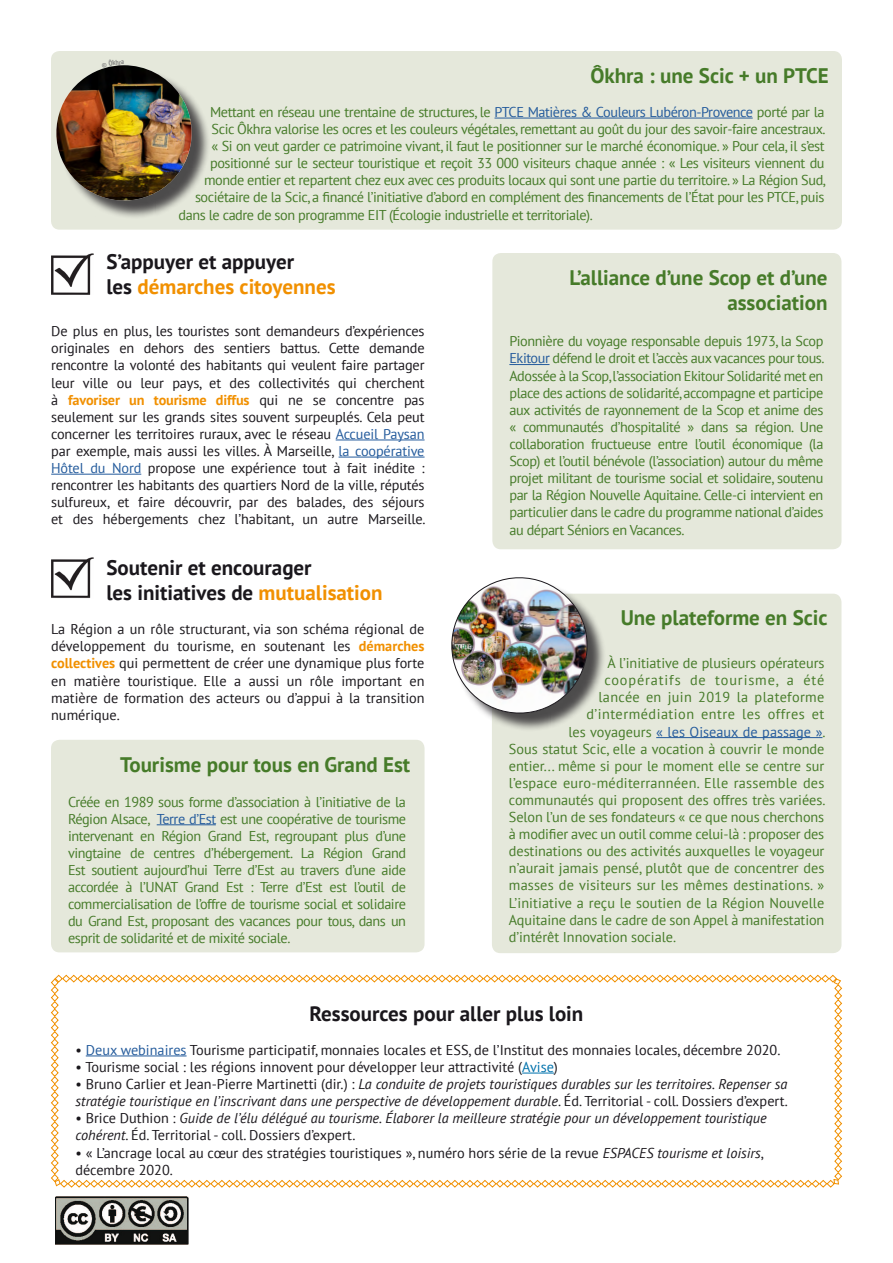
<style>
.page{position:relative;width:893px;height:1263px;background:#fff}
.page>*{position:absolute;margin:0;border:0;box-sizing:border-box;transform-origin:0 0}
.t1{font:700 21px/25.2px "PT Sans";color:#1a171c}
.t2{font:700 21px/25.2px "PT Sans";color:#467b29;text-align:right}
.t3{font:14.25px/17.1px "PT Sans";letter-spacing:-.03em;color:#467b29;text-align:justify}
.t4{font:14.25px/17.1px "PT Sans";color:#1a171c;text-align:justify}
.t5{font:italic 14.25px/17.1px "PT Sans";color:#1a171c}
.t6{font:14.25px "PT Sans";letter-spacing:-.005em;color:#467b29}
.t7{font:14.25px "PT Sans";color:#467b29}
.t8{font:14.25px "PT Sans";letter-spacing:.005em;color:#467b29}
.t9{font:14.25px "PT Sans";letter-spacing:.015em;color:#467b29}
.t10{font:14.25px "PT Sans";color:#245b9c}
.t11{font:14.25px "PT Sans";letter-spacing:.035em;color:#467b29}
.t12{font:14.25px "PT Sans";letter-spacing:.025em;color:#467b29}
.t13{font:14.25px "PT Sans";letter-spacing:.06em;color:#467b29}
.s1{color:#245b9c}
.s2{color:#f19000}
.s3{font-weight:700;color:#f19000}
.s4{color:#467b29}
.s5{color:#0072ac}
.s6{font-style:normal}
.s7{font-style:italic}
</style>
<div class="page">
<svg style="left:51px;top:974px;width:791px;height:214px"></svg>
<img style="left:55px;top:1197px;width:133px;height:47px">
<hr style="left:336px;top:440px;width:89px;height:1px;background:#245b9c">
<hr style="left:339px;top:457px;width:86px;height:1px;background:#245b9c">
<hr style="left:51px;top:474px;width:90px;height:1px;background:#245b9c">
<div style="left:492px;top:594px;width:349px;height:359px;background:#e5e8db;border-radius:9px"></div>
<hr style="left:656px;top:737px;width:166px;height:1px;background:#245b9c">
<img style="left:51px;top:253px;width:43px;height:42px">
<img style="left:51px;top:557px;width:43px;height:41px">
<div style="left:51px;top:740px;width:374px;height:212px;background:#e5e8db;border-radius:9px"></div>
<hr style="left:157px;top:824px;width:59px;height:1px;background:#245b9c">
<div style="left:492px;top:253px;width:349px;height:296px;background:#e5e8db;border-radius:9px"></div>
<hr style="left:509px;top:364px;width:40px;height:1px;background:#245b9c">
<div style="left:51px;top:51px;width:791px;height:179px;background:#e5e8db;border-radius:9px"></div>
<hr style="left:494px;top:118px;width:259px;height:1px;background:#245b9c">
<div style="left:59px;top:63px;width:151px;height:156px;background:#1a171c;opacity:.75"></div>
<div style="left:454px;top:580px;width:152px;height:151px;background:#1a171c;opacity:.75"></div>
<img style="left:451px;top:577px;width:145px;height:145px">
<img style="left:51px;top:56px;width:150px;height:154px">
<h1 class="t2" style="left:590px;top:62px;width:240px">Ôkhra : une Scic + un PTCE</h1>
<p class="t3" style="left:210px;top:103px;width:616px">Mettant en réseau une trentaine de structures, le <span class="s1">PTCE Matières &amp; Couleurs Lubéron-Provence</span> porté par la</p>
<p class="t3" style="left:212px;top:120px;width:616px">Scic Ôkhra valorise les ocres et les couleurs végétales, remettant au goût du jour des savoir-faire ancestraux.</p>
<p class="t3" style="left:212px;top:137px;width:614px">« Si on veut garder ce patrimoine vivant, il faut le positionner sur le marché économique. » Pour cela, il s’est</p>
<p class="t3" style="left:210px;top:154px;width:616px">positionné sur le secteur touristique et reçoit 33 000 visiteurs chaque année : « Les visiteurs viennent du</p>
<p class="t3" style="left:204px;top:171px;width:623px">monde entier et repartent chez eux avec ces produits locaux qui sont une partie du territoire. » La Région Sud,</p>
<p class="t3" style="left:195px;top:189px;width:631px">sociétaire de la Scic, a financé l’initiative d’abord en complément des financements de l’État pour les PTCE, puis</p>
<p class="t3" style="left:179px;top:206px;width:416px">dans le cadre de son programme EIT (Écologie industrielle et territoriale).</p>
<h1 class="t1" style="left:106px;top:248px;width:231px">S’appuyer et appuyer<br>les <span class="s2">démarches citoyennes</span></h1>
<p class="t4" style="left:51px;top:322px;width:376px">De plus en plus, les touristes sont demandeurs d’expériences originales en dehors des sentiers battus. Cette demande rencontre la volonté des habitants qui veulent faire partager leur ville ou leur pays, et des collectivités qui cherchent à <span class="s3">favoriser un tourisme diffus</span> qui ne se concentre pas seulement sur les grands sites souvent surpeuplés. Cela peut concerner les territoires ruraux, avec le réseau <span class="s1">Accueil Paysan </span>par exemple, mais aussi les villes. À Marseille, <span class="s1">la coopérative Hôtel du Nord</span> propose une expérience tout à fait inédite : rencontrer les habitants des quartiers Nord de la ville, réputés sulfureux, et faire découvrir, par des balades, des séjours et des hébergements chez l’habitant, un autre Marseille.</p>
<h1 class="t1" style="left:106px;top:554px;width:278px">Soutenir et encourager<br>les initiatives de <span class="s2">mutualisation</span></h1>
<p class="t4" style="left:51px;top:620px;width:375px">La Région a un rôle structurant, via son schéma régional de développement du tourisme, en soutenant les <span class="s3">démarches collectives</span> qui permettent de créer une dynamique plus forte en matière touristique. Elle a aussi un rôle important en matière de formation des acteurs ou d’appui à la transition numérique.</p>
<h1 class="t2" style="left:120px;top:751px;width:292px">Tourisme pour tous en Grand Est</h1>
<p class="t3" style="left:68px;top:793px;width:340px">Créée en 1989 sous forme d’association à l’initiative de la Région Alsace, <span class="s1">Terre d’Est</span> est une coopérative de tourisme intervenant en Région Grand Est, regroupant plus d’une vingtaine de centres d’hébergement. La Région Grand Est soutient aujourd’hui Terre d’Est au travers d’une aide accordée à l’UNAT Grand Est : Terre d’Est est l’outil de commercialisation de l’offre de tourisme social et solidaire du Grand Est, proposant des vacances pour tous, dans un esprit de solidarité et de mixité sociale.</p>
<h1 class="t2" style="left:569px;top:264px;width:260px">L’alliance d’une Scop et d’une association</h1>
<p class="t3" style="left:509px;top:332px;width:317px">Pionnière du voyage responsable depuis 1973, la Scop <span class="s1">Ekitour</span> défend le droit et l’accès aux vacances pour tous.<br>Adossée à la Scop, l’association Ekitour Solidarité met en place des actions de solidarité, accompagne et participe aux activités de rayonnement de la Scop et anime des « communautés d’hospitalité » dans sa région. Une collaboration fructueuse entre l’outil économique (la Scop) et l’outil bénévole (l’association) autour du même projet militant de tourisme social et solidaire, soutenu par la Région Nouvelle Aquitaine. Celle-ci intervient en particulier dans le cadre du programme national d’aides au départ Séniors en Vacances.</p>
<h1 class="t2" style="left:621px;top:605px;width:208px">Une plateforme en Scic</h1>
<p class="t6" style="left:607px;top:654px;width:219px">À l’initiative de plusieurs opérateurs</p>
<p class="t13" style="left:604px;top:671px;width:221px">coopératifs de tourisme, a été</p>
<p class="t12" style="left:598px;top:688px;width:228px">lancée en juin 2019 la plateforme</p>
<p class="t11" style="left:586px;top:705px;width:240px">d’intermédiation entre les offres et</p>
<p class="t10" style="left:568px;top:722px;width:259px"><span class="s4">les voyageurs</span> « les Oiseaux de passage »<span class="s4">.</span></p>
<p class="t7" style="left:509px;top:739px;width:317px">Sous statut Scic, elle a vocation à couvrir le monde</p>
<p class="t7" style="left:509px;top:756px;width:317px">entier... même si pour le moment elle se centre sur</p>
<p class="t9" style="left:509px;top:774px;width:317px">l’espace euro-méditerrannéen. Elle rassemble des</p>
<p class="t7" style="left:509px;top:791px;width:318px">communautés qui proposent des offres très variées.</p>
<p class="t6" style="left:509px;top:808px;width:317px">Selon l’un de ses fondateurs « ce que nous cherchons</p>
<p class="t3" style="left:509px;top:825px;width:317px">à modifier avec un outil comme celui-là : proposer des</p>
<p class="t6" style="left:509px;top:842px;width:317px">destinations ou des activités auxquelles le voyageur</p>
<p class="t8" style="left:509px;top:859px;width:317px">n’aurait jamais pensé, plutôt que de concentrer des</p>
<p class="t9" style="left:509px;top:876px;width:317px">masses de visiteurs sur les mêmes destinations. »</p>
<p class="t8" style="left:509px;top:893px;width:317px">L’initiative a reçu le soutien de la Région Nouvelle</p>
<p class="t6" style="left:509px;top:910px;width:317px">Aquitaine dans le cadre de son Appel à manifestation</p>
<p class="t6" style="left:509px;top:927px;width:169px">d’intérêt Innovation sociale.</p>
<h1 class="t1" style="left:310px;top:1000px;width:275px">Ressources pour aller plus loin</h1>
<p class="t4" style="left:76px;top:1041px;width:706px">• <span class="s1">Deux webinaires</span> Tourisme participatif, monnaies locales et ESS, de l’Institut des monnaies locales, décembre 2020.</p>
<p class="t4" style="left:76px;top:1058px;width:484px">• Tourisme social : les régions innovent pour développer leur attractivité (<span class="s5">Avise</span>)</p>
<p class="t5" style="left:76px;top:1075px;width:714px"><span class="s6">• Bruno Carlier et Jean-Pierre Martinetti (dir.) :</span> La conduite de projets touristiques durables sur les territoires. Repenser sa stratégie touristique en l’inscrivant dans une perspective de développement durable<span class="s6">. Éd. Territorial - coll. Dossiers d’expert.</span></p>
<p class="t5" style="left:76px;top:1109px;width:693px"><span class="s6">• Brice Duthion :</span> Guide de l’élu délégué au tourisme. Élaborer la meilleure stratégie pour un développement touristique cohérent<span class="s6">. Éd. Territorial - coll. Dossiers d’expert.</span></p>
<p class="t4" style="left:76px;top:1143px;width:690px">• « L’ancrage local au cœur des stratégies touristiques », numéro hors série de la revue <span class="s7">ESPACES tourisme et loisirs</span>, décembre 2020.</p>
</div>
